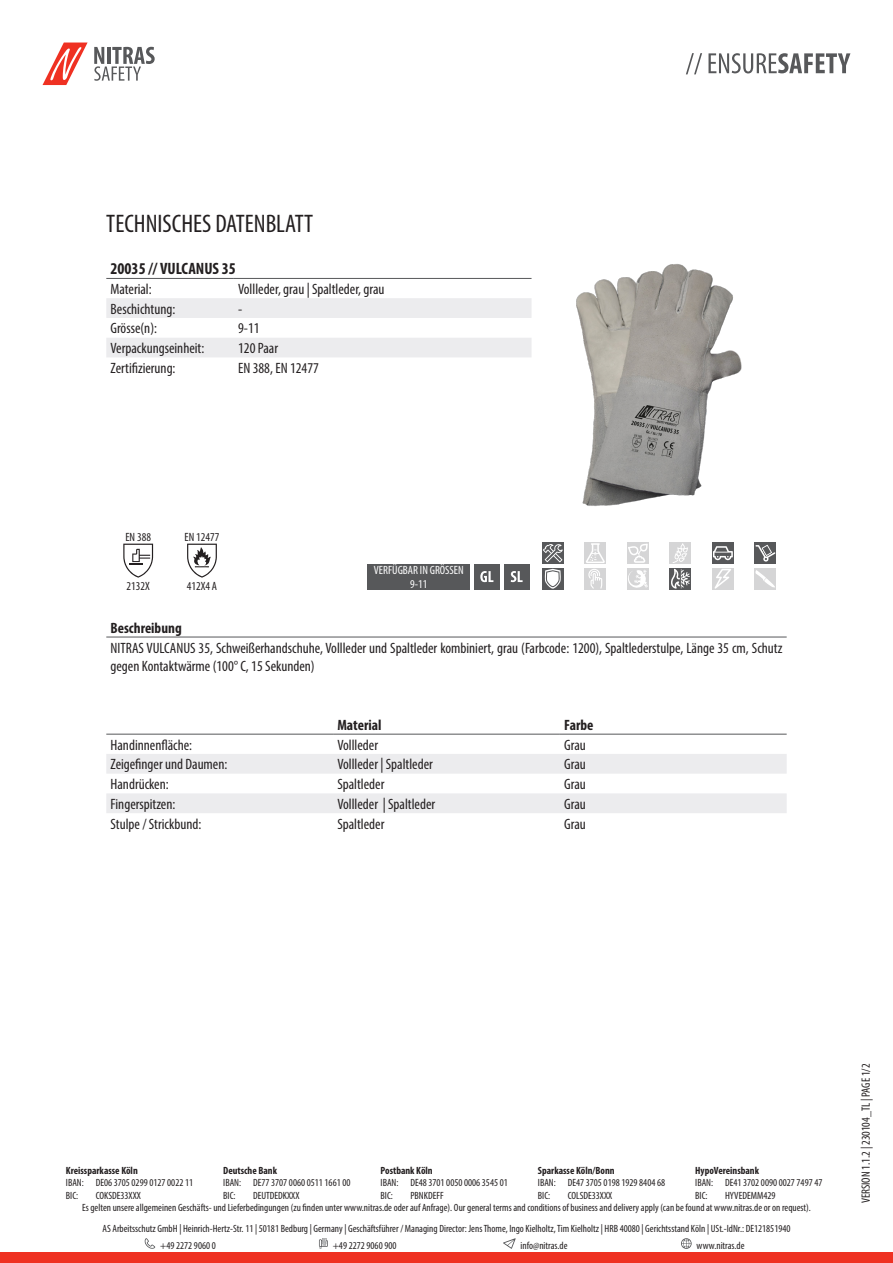
<style>
.page{position:relative;width:893px;height:1263px;background:#fff}
.page>*{position:absolute;margin:0;border:0;box-sizing:border-box;transform-origin:0 0}
.t1{font:condensed 25.5px "Myriad Pro";color:#231f20}
.t2{font:700 condensed 16.5px "Myriad Pro";color:#231f20}
.t3{font:condensed 15px/18px "Myriad Pro";color:#231f20}
.t4{font:700 condensed 15px "Myriad Pro";color:#231f20}
.t5{font:condensed 12px "Myriad Pro";color:#231f20}
.t6{font:condensed 12px/14.4px "Myriad Pro";color:#fff;text-align:center}
.t7{font:condensed 10.5px/12.6px "Myriad Pro";color:#231f20}
.t8{font:700 condensed 10.5px "Myriad Pro";color:#231f20}
</style>
<div class="page">
<svg style="left:43px;top:43px;width:45px;height:42px"></svg>
<svg style="left:94px;top:47px;width:61px;height:34px"></svg>
<div style="left:0;top:1252px;width:893px;height:11px;background:#ef3122"></div>
<svg style="left:145px;top:1238px;width:10px;height:11px"></svg>
<svg style="left:319px;top:1238px;width:9px;height:11px"></svg>
<svg style="left:503px;top:1238px;width:13px;height:11px"></svg>
<svg style="left:681px;top:1238px;width:11px;height:11px"></svg>
<svg style="left:686px;top:53px;width:16px;height:21px"></svg>
<svg style="left:708px;top:53px;width:142px;height:20px"></svg>
<svg style="left:106px;top:298px;width:425px;height:59px"></svg>
<hr style="left:106px;top:278px;width:128px;height:1px;background:#57585a">
<hr style="left:234px;top:278px;width:297px;height:1px;background:#57585a">
<img style="left:531px;top:264px;width:211px;height:242px">
<svg style="left:123px;top:544px;width:30px;height:34px"></svg>
<svg style="left:187px;top:544px;width:30px;height:34px"></svg>
<div style="left:368px;top:564px;width:102px;height:25px;background:#57585a"></div>
<div style="left:474px;top:564px;width:26px;height:25px;background:#57585a"></div>
<svg style="left:480px;top:571px;width:13px;height:11px"></svg>
<div style="left:504px;top:564px;width:25px;height:25px;background:#57585a"></div>
<svg style="left:511px;top:571px;width:12px;height:11px"></svg>
<div style="left:542px;top:542px;width:21px;height:22px;background:#57585a"></div>
<svg style="left:543px;top:544px;width:20px;height:18px"></svg>
<div style="left:585px;top:542px;width:21px;height:22px;background:#d5d5d6"></div>
<svg style="left:586px;top:543px;width:19px;height:20px"></svg>
<div style="left:627px;top:542px;width:21px;height:22px;background:#d5d5d6"></div>
<svg style="left:628px;top:544px;width:20px;height:19px"></svg>
<div style="left:670px;top:542px;width:21px;height:22px;background:#d5d5d6"></div>
<svg style="left:673px;top:543px;width:15px;height:20px"></svg>
<div style="left:712px;top:542px;width:21px;height:22px;background:#57585a"></div>
<svg style="left:713px;top:546px;width:20px;height:14px"></svg>
<div style="left:755px;top:542px;width:21px;height:22px;background:#57585a"></div>
<svg style="left:755px;top:545px;width:20px;height:17px"></svg>
<div style="left:542px;top:568px;width:21px;height:21px;background:#57585a"></div>
<svg style="left:544px;top:569px;width:17px;height:20px"></svg>
<div style="left:585px;top:568px;width:21px;height:21px;background:#d5d5d6"></div>
<svg style="left:588px;top:569px;width:14px;height:20px"></svg>
<div style="left:627px;top:568px;width:21px;height:21px;background:#d5d5d6"></div>
<svg style="left:628px;top:570px;width:20px;height:18px"></svg>
<div style="left:670px;top:568px;width:21px;height:21px;background:#57585a"></div>
<svg style="left:671px;top:569px;width:19px;height:20px"></svg>
<div style="left:712px;top:568px;width:21px;height:21px;background:#d5d5d6"></div>
<svg style="left:715px;top:569px;width:16px;height:20px"></svg>
<div style="left:755px;top:568px;width:21px;height:21px;background:#d5d5d6"></div>
<svg style="left:755px;top:570px;width:20px;height:18px"></svg>
<hr style="left:106px;top:637px;width:681px;height:1px;background:#57585a">
<svg style="left:106px;top:754px;width:681px;height:59px"></svg>
<hr style="left:106px;top:734px;width:227px;height:1px;background:#57585a">
<hr style="left:333px;top:734px;width:227px;height:1px;background:#57585a">
<hr style="left:560px;top:734px;width:227px;height:1px;background:#57585a">
<p class="t1" style="left:106px;top:208px;width:208px">TECHNISCHES DATENBLATT</p>
<p class="t2" style="left:111px;top:258px;width:127px">20035 // VULCANUS 35</p>
<p class="t3" style="left:111px;top:280px;width:43px">Material:</p>
<p class="t3" style="left:238px;top:280px;width:148px">Vollleder, grau | Spaltleder, grau</p>
<p class="t3" style="left:111px;top:300px;width:66px">Beschichtung:</p>
<p class="t3" style="left:238px;top:300px;width:6px">-</p>
<p class="t3" style="left:111px;top:319px;width:48px">Grösse(n):</p>
<p class="t3" style="left:238px;top:319px;width:23px">9-11</p>
<p class="t3" style="left:111px;top:339px;width:95px">Verpackungseinheit:</p>
<p class="t3" style="left:238px;top:339px;width:41px">120 Paar</p>
<p class="t3" style="left:111px;top:359px;width:67px">Zertifizierung:</p>
<p class="t3" style="left:238px;top:359px;width:82px">EN 388, EN 12477</p>
<p class="t5" style="left:125px;top:529px;width:27px">EN 388</p>
<p class="t5" style="left:185px;top:529px;width:36px">EN 12477</p>
<p class="t5" style="left:127px;top:578px;width:25px">2132X</p>
<p class="t5" style="left:187px;top:578px;width:32px">412X4 A</p>
<p class="t6" style="left:374px;top:563px;width:91px">VERFÜGBAR IN GRÖSSEN<br>9-11</p>
<p class="t4" style="left:111px;top:618px;width:73px">Beschreibung</p>
<p class="t3" style="left:111px;top:638px;width:673px">NITRAS VULCANUS 35, Schweißerhandschuhe, Vollleder und Spaltleder kombiniert, grau (Farbcode: 1200), Spaltlederstulpe, Länge 35 cm, Schutz gegen Kontaktwärme (100° C, 15 Sekunden)</p>
<p class="t4" style="left:337px;top:715px;width:46px">Material</p>
<p class="t4" style="left:564px;top:715px;width:31px">Farbe</p>
<p class="t3" style="left:111px;top:735px;width:83px">Handinnenfläche:</p>
<p class="t3" style="left:337px;top:735px;width:42px">Vollleder</p>
<p class="t3" style="left:564px;top:735px;width:23px">Grau</p>
<p class="t3" style="left:111px;top:755px;width:118px">Zeigefinger und Daumen:</p>
<p class="t3" style="left:337px;top:755px;width:97px">Vollleder | Spaltleder</p>
<p class="t3" style="left:564px;top:755px;width:23px">Grau</p>
<p class="t3" style="left:111px;top:775px;width:60px">Handrücken:</p>
<p class="t3" style="left:337px;top:775px;width:49px">Spaltleder</p>
<p class="t3" style="left:564px;top:775px;width:23px">Grau</p>
<p class="t3" style="left:111px;top:795px;width:66px">Fingerspitzen:</p>
<p class="t3" style="left:337px;top:795px;width:99px">Vollleder | Spaltleder</p>
<p class="t3" style="left:564px;top:795px;width:23px">Grau</p>
<p class="t3" style="left:111px;top:814px;width:92px">Stulpe / Strickbund:</p>
<p class="t3" style="left:337px;top:814px;width:49px">Spaltleder</p>
<p class="t3" style="left:564px;top:814px;width:23px">Grau</p>
<p class="t8" style="left:66px;top:1164px;width:73px">Kreissparkasse Köln</p>
<p class="t8" style="left:223px;top:1164px;width:55px">Deutsche Bank</p>
<p class="t8" style="left:381px;top:1164px;width:54px">Postbank Köln</p>
<p class="t8" style="left:538px;top:1164px;width:78px">Sparkasse Köln/Bonn</p>
<p class="t8" style="left:695px;top:1164px;width:65px">HypoVereinsbank</p>
<p class="t7" style="left:66px;top:1176px;width:19px">IBAN:<br>BIC:</p>
<p class="t7" style="left:96px;top:1176px;width:99px">DE06 3705 0299 0127 0022 11<br>COKSDE33XXX</p>
<p class="t7" style="left:223px;top:1176px;width:19px">IBAN:<br>BIC:</p>
<p class="t7" style="left:253px;top:1176px;width:99px">DE77 3707 0060 0511 1661 00<br>DEUTDEDKXXX</p>
<p class="t7" style="left:381px;top:1176px;width:19px">IBAN:<br>BIC:</p>
<p class="t7" style="left:410px;top:1176px;width:99px">DE48 3701 0050 0006 3545 01<br>PBNKDEFF</p>
<p class="t7" style="left:538px;top:1176px;width:19px">IBAN:<br>BIC:</p>
<p class="t7" style="left:568px;top:1176px;width:99px">DE47 3705 0198 1929 8404 68<br>COLSDE33XXX</p>
<p class="t7" style="left:695px;top:1176px;width:19px">IBAN:<br>BIC:</p>
<p class="t7" style="left:725px;top:1176px;width:99px">DE41 3702 0090 0027 7497 47</p>
<p class="t7" style="left:725px;top:1189px;width:52px">HYVEDEMM429</p>
<p class="t7" style="left:82px;top:1201px;width:730px">Es gelten unsere allgemeinen Geschäfts- und Lieferbedingungen (zu finden unter www.nitras.de oder auf Anfrage). Our general terms and conditions of business and delivery apply (can be found at www.nitras.de or on request).</p>
<p class="t7" style="left:160px;top:1220px;width:632px;line-height:17px;text-indent:-58px">AS Arbeitsschutz GmbH | Heinrich-Hertz-Str. 11 | 50181 Bedburg | Germany | Geschäftsführer / Managing Director: Jens Thome, Ingo Kielholtz, Tim Kielholtz | HRB 40080 | Gerichtsstand Köln | USt.-IdNr.: DE121851940 +49 2272 9060 0</p>
<p class="t7" style="left:333px;top:1239px;width:65px">+49 2272 9060 900</p>
<p class="t7" style="left:521px;top:1239px;width:48px">info@nitras.de</p>
<p class="t7" style="left:697px;top:1239px;width:49px">www.nitras.de</p>
<p class="t5" style="left:859px;top:1203px;width:141px;rotate:-90deg">VERSION 1.1.2 | 230104_TL | PAGE 1/2</p>
</div>
